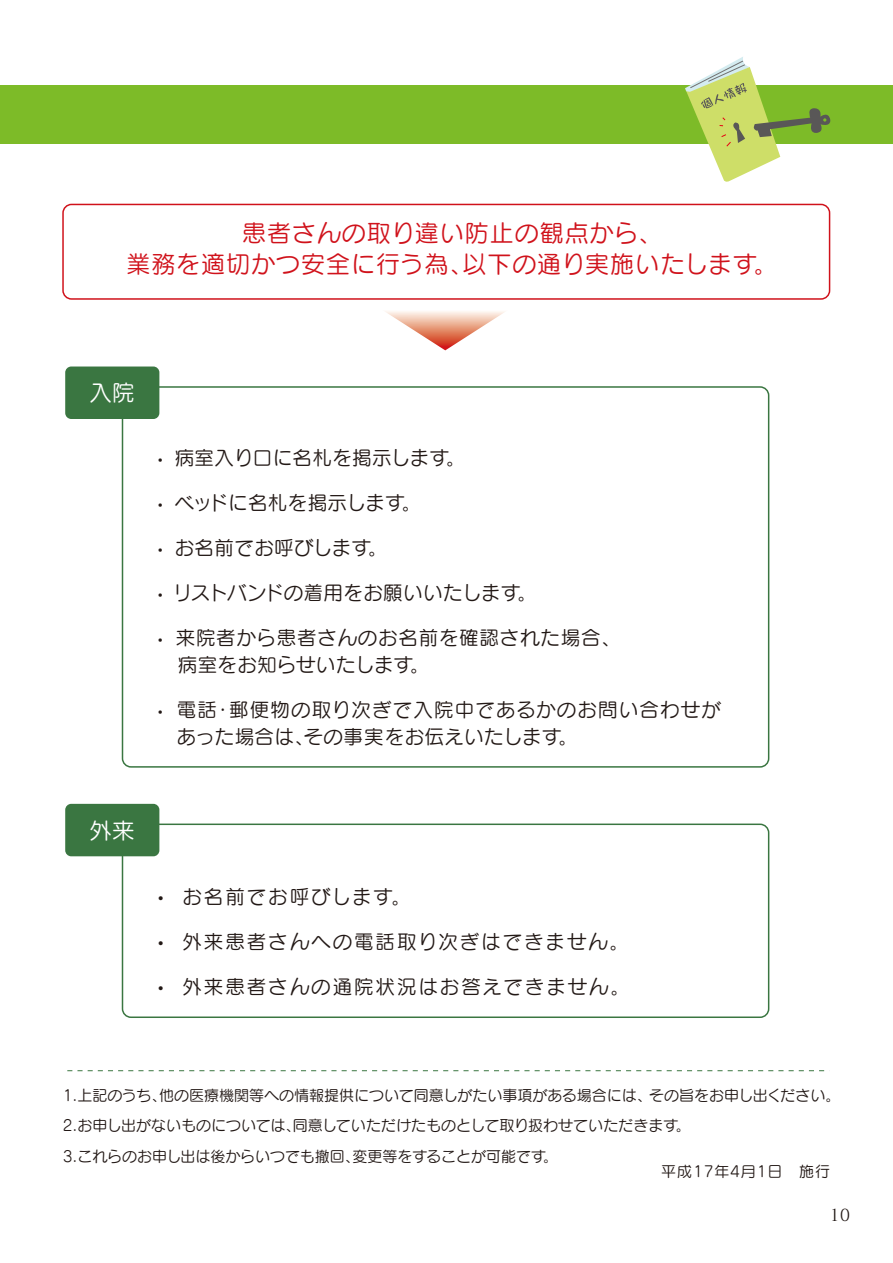
<style>
.page{position:relative;width:893px;height:1263px;background:#fff}
.page>*{position:absolute;margin:0;border:0;box-sizing:border-box;transform-origin:0 0}
.t1{font:24px/31.2px "Seurat Pro M";letter-spacing:.04em;color:#d0121b;text-align:center}
.t2{font:22.5px "Seurat Pro M";color:#fff}
.t3{font:19.5px "Seurat Pro M";letter-spacing:.02em;color:#221815}
.t4{font:19.5px "Seurat Pro M";letter-spacing:.1em;color:#221815}
.t5{font:19.5px/27px "Seurat Pro M";letter-spacing:.06em;color:#221815}
.t6{font:19.5px/27px "Seurat Pro M";letter-spacing:.04em;color:#221815}
.t7{font:16.5px "Matisse Pro M";color:#221815}
.t8{font:15px/30.6px "Seurat Pro M";color:#221815}
.t9{font:15px "Seurat Pro M";letter-spacing:.06em;color:#221815}
.s1{font-size:16.5px}
</style>
<div class="page">
<div style="left:62px;top:204px;width:768px;height:96px;border:2px solid #d0121b;border-radius:9px"></div>
<svg style="left:385px;top:311px;width:120px;height:39px"></svg>
<svg style="left:67px;top:1070px;width:758px;height:1px"></svg>
<div style="left:122px;top:386px;width:647px;height:382px;border:2px solid #3a7641;border-radius:9px"></div>
<div style="left:65px;top:366px;width:94px;height:53px;background:#3a7641;border-radius:6px"></div>
<div style="left:0;top:85px;width:893px;height:59px;background:#7dbb28"></div>
<div style="left:122px;top:823px;width:647px;height:195px;border:2px solid #3a7641;border-radius:9px"></div>
<div style="left:65px;top:804px;width:94px;height:52px;background:#3a7641;border-radius:6px"></div>
<svg style="left:685px;top:57px;width:146px;height:125px"></svg>
<h1 class="t1" style="left:126px;top:217px;width:653px">患者さんの取り違い防止の観点から、<br>業務を適切かつ安全に行う為、以下の通り実施いたします。</h1>
<h2 class="t2" style="left:90px;top:378px;width:46px">入院</h2>
<h3 class="t3" style="left:158px;top:445px;width:309px"><span class="s1">•</span> 病室入り口に名札を掲示します。</h3>
<h3 class="t3" style="left:158px;top:490px;width:265px"><span class="s1">•</span> ベッドに名札を掲示します。</h3>
<h3 class="t3" style="left:158px;top:535px;width:231px"><span class="s1">•</span> お名前でお呼びします。</h3>
<h3 class="t3" style="left:158px;top:580px;width:380px"><span class="s1">•</span> リストバンドの着用をお願いいたします。</h3>
<h3 class="t6" style="left:158px;top:623px;width:464px"><span class="s1">•</span> 来院者から患者さんのお名前を確認された場合、　病室をお知らせいたします。</h3>
<h3 class="t5" style="left:177px;top:695px;width:546px;text-indent:-19px"><span class="s1">•</span> 電話・郵便物の取り次ぎで入院中であるかのお問い合わせがあった場合は、その事実をお伝えいたします。</h3>
<h2 class="t2" style="left:90px;top:816px;width:46px">外来</h2>
<h3 class="t4" style="left:158px;top:884px;width:255px">• お名前でお呼びします。</h3>
<h3 class="t4" style="left:158px;top:929px;width:473px">• 外来患者さんへの電話取り次ぎはできません。</h3>
<h3 class="t4" style="left:158px;top:974px;width:473px">• 外来患者さんの通院状況はお答えできません。</h3>
<p class="t8" style="left:63px;top:1079px;width:779px">1.上記のうち、他の医療機関等への情報提供について同意しがたい事項がある場合には、その旨をお申し出ください。<br>2.お申し出がないものについては、同意していただけたものとして取り扱わせていただきます。<br>3.これらのお申し出は後からいつでも撤回、変更等をすることが可能です。</p>
<p class="t9" style="left:661px;top:1162px;width:170px">平成17年4月1日　施行</p>
<p class="t7" style="left:829px;top:1204px;width:23px">10</p>
</div>
